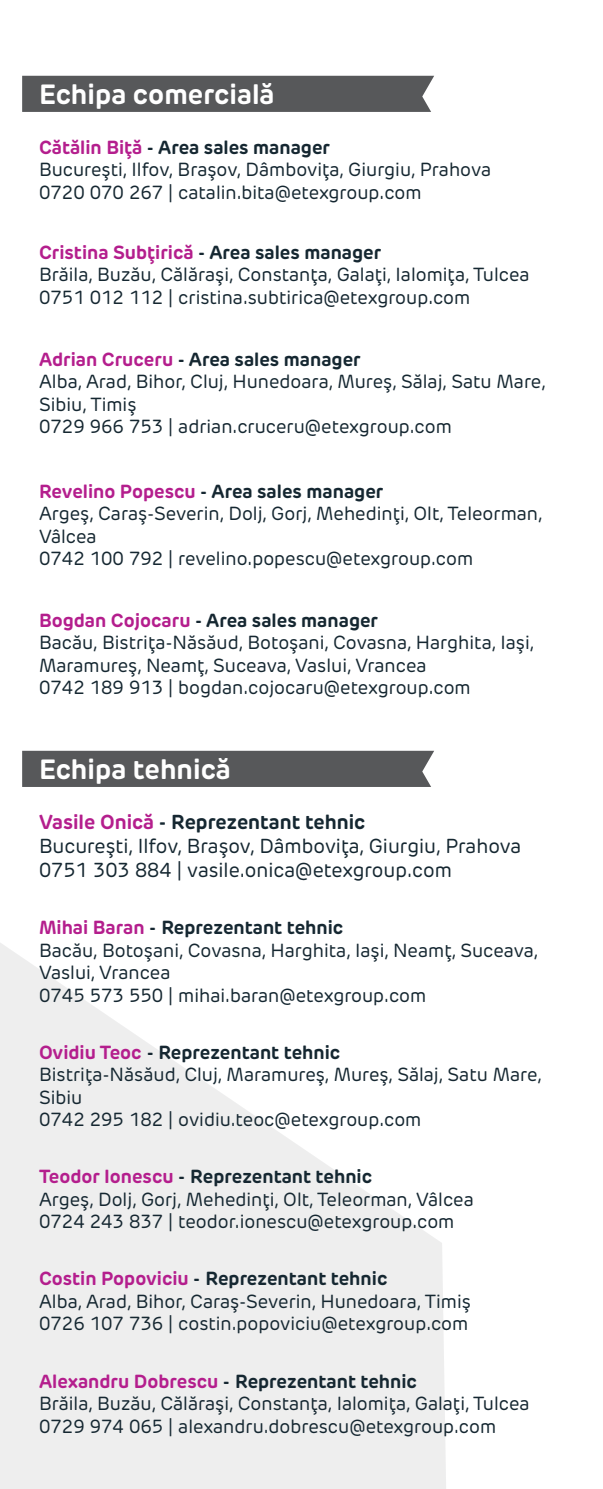
<style>
.page{position:relative;width:603px;height:1489px;background:#fff}
.page>*{position:absolute;margin:0;border:0;box-sizing:border-box;transform-origin:0 0}
.t1{font:700 27.5px "New Rubrik Edge";color:#fff}
.t2{font:20px/24px "New Rubrik Edge";color:#152731}
.t3{font:18.75px/22.5px "New Rubrik Edge";color:#152731}
.s1{font-weight:700;color:#b41e8d}
.s2{font-weight:700}
</style>
<div class="page">
<svg style="left:0;top:943px;width:446px;height:545px;fill:#eee"></svg>
<div style="left:22px;top:76px;width:412px;height:36px;background:#57585a"></div>
<div style="left:22px;top:750px;width:412px;height:37px;background:#57585a"></div>
<h1 class="t1" style="left:39px;top:77px;width:237px">Echipa comercială</h1>
<p class="t3" style="left:39px;top:136px;width:453px"><span class="s1">Cătălin Biţă</span> <span class="s2">- Area sales manager<br></span>Bucureşti, Ilfov, Braşov, Dâmboviţa, Giurgiu, Prahova<br>0720 070 267 | catalin.bita@etexgroup.com</p>
<p class="t3" style="left:39px;top:241px;width:492px"><span class="s1">Cristina Subţirică</span> <span class="s2">- Area sales manager<br></span>Brăila, Buzău, Călăraşi, Constanţa, Galaţi, Ialomiţa, Tulcea<br>0751 012 112 | cristina.subtirica@etexgroup.com</p>
<p class="t3" style="left:39px;top:348px;width:508px"><span class="s1">Adrian Cruceru</span> <span class="s2">- Area sales manager<br></span>Alba, Arad, Bihor, Cluj, Hunedoara, Mureş, Sălaj, Satu Mare, Sibiu, Timiş<br>0729 966 753 | adrian.cruceru@etexgroup.com</p>
<p class="t3" style="left:39px;top:479px;width:505px"><span class="s1">Revelino Popescu</span> <span class="s2">- Area sales manager<br></span>Argeş, Caraş-Severin, Dolj, Gorj, Mehedinţi, Olt, Teleorman, Vâlcea<br>0742 100 792 | revelino.popescu@etexgroup.com</p>
<p class="t3" style="left:39px;top:609px;width:497px"><span class="s1">Bogdan Cojocaru</span> <span class="s2">- Area sales manager<br></span>Bacău, Bistriţa-Năsăud, Botoşani, Covasna, Harghita, Iaşi, Maramureş, Neamţ, Suceava, Vaslui, Vrancea<br>0742 189 913 | bogdan.cojocaru@etexgroup.com</p>
<h1 class="t1" style="left:39px;top:751px;width:193px">Echipa tehnică</h1>
<p class="t2" style="left:39px;top:810px;width:483px"><span class="s1">Vasile Onică</span> <span class="s2">- Reprezentant tehnic<br></span>Bucureşti, Ilfov, Braşov, Dâmboviţa, Giurgiu, Prahova<br>0751 303 884 | vasile.onica@etexgroup.com</p>
<p class="t3" style="left:39px;top:916px;width:501px"><span class="s1">Mihai Baran</span> <span class="s2">- Reprezentant tehnic<br></span>Bacău, Botoşani, Covasna, Harghita, Iaşi, Neamţ, Suceava, Vaslui, Vrancea<br>0745 573 550 | mihai.baran@etexgroup.com</p>
<p class="t3" style="left:39px;top:1040px;width:504px"><span class="s1">Ovidiu Teoc</span> <span class="s2">- Reprezentant tehnic<br></span>Bistriţa-Năsăud, Cluj, Maramureş, Mureş, Sălaj, Satu Mare, Sibiu<br>0742 295 182 | ovidiu.teoc@etexgroup.com</p>
<p class="t3" style="left:39px;top:1165px;width:436px"><span class="s1">Teodor Ionescu</span> <span class="s2">- Reprezentant tehnic<br></span>Argeş, Dolj, Gorj, Mehedinţi, Olt, Teleorman, Vâlcea<br>0724 243 837 | teodor.ionescu@etexgroup.com</p>
<p class="t3" style="left:39px;top:1267px;width:433px"><span class="s1">Costin Popoviciu</span> <span class="s2">- Reprezentant tehnic<br></span>Alba, Arad, Bihor, Caraş-Severin, Hunedoara, Timiş<br>0726 107 736 | costin.popoviciu@etexgroup.com</p>
<p class="t3" style="left:39px;top:1369px;width:492px"><span class="s1">Alexandru Dobrescu</span> <span class="s2">- Reprezentant tehnic<br></span>Brăila, Buzău, Călăraşi, Constanţa, Ialomiţa, Galaţi, Tulcea<br>0729 974 065 | alexandru.dobrescu@etexgroup.com</p>
</div>
